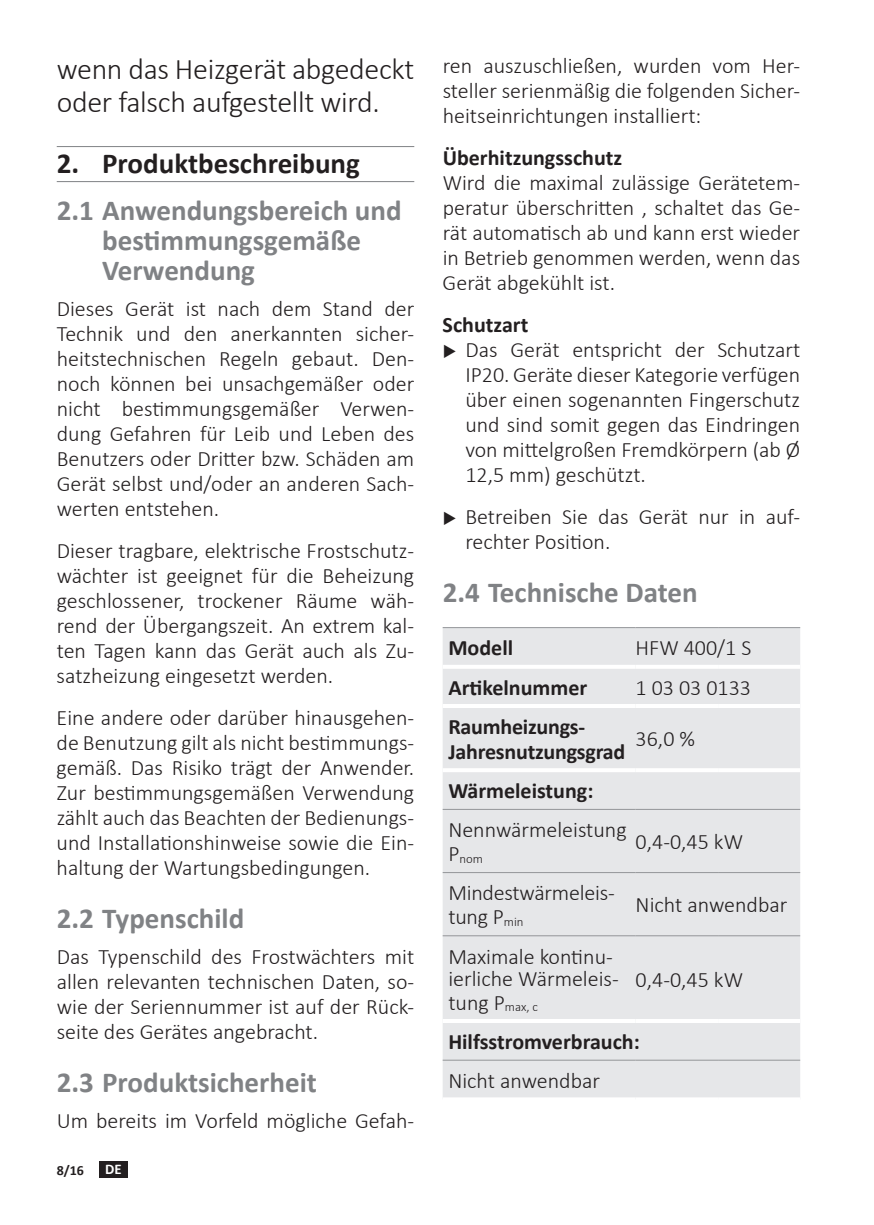
<style>
.page{position:relative;width:874px;height:1225px;background:#fff}
.page>*{position:absolute;margin:0;border:0;box-sizing:border-box;transform-origin:0 0}
.t1{font:300 30px/33px "Calibri";letter-spacing:-.01em;color:#231f20}
.t2{font:700 29px/30px "Calibri";color:#808285}
.t3{font:700 29px "Calibri";color:#231f20}
.t4{font:300 22px/25px "Calibri";color:#231f20;text-align:justify}
.t5{font:700 22px/25px "Calibri";color:#231f20}
.t6{font:700 14.8px "Calibri";color:#fff}
.t7{font:700 14px "Calibri";color:#231f20}
.t8{font:300 12.8px "Calibri";color:#231f20}
.s1{font-size:22px}
.s2{font-size:12.8px}
</style>
<div class="page">
<div style="left:99px;top:1161px;width:29px;height:16px;background:#231f20"></div>
<hr style="left:57px;top:146px;width:357px;height:1px;background:#808285">
<hr style="left:57px;top:181px;width:357px;height:1px;background:#808285">
<div style="left:442px;top:628px;width:357px;height:469px;background:#e6e7e9"></div>
<hr style="left:442px;top:872px;width:193px;height:1px;background:#939598">
<hr style="left:635px;top:872px;width:83px;height:1px;background:#939598">
<hr style="left:718px;top:872px;width:81px;height:1px;background:#939598">
<hr style="left:442px;top:935px;width:193px;height:1px;background:#939598">
<hr style="left:635px;top:935px;width:83px;height:1px;background:#939598">
<hr style="left:718px;top:935px;width:81px;height:1px;background:#939598">
<hr style="left:442px;top:809px;width:193px;height:1px;background:#939598">
<hr style="left:635px;top:809px;width:83px;height:1px;background:#939598">
<hr style="left:718px;top:809px;width:81px;height:1px;background:#939598">
<hr style="left:442px;top:665px;width:193px;height:4px;background:#fff">
<hr style="left:635px;top:665px;width:83px;height:4px;background:#fff">
<hr style="left:718px;top:665px;width:81px;height:4px;background:#fff">
<hr style="left:442px;top:704px;width:193px;height:4px;background:#fff">
<hr style="left:635px;top:704px;width:83px;height:4px;background:#fff">
<hr style="left:718px;top:704px;width:81px;height:4px;background:#fff">
<hr style="left:442px;top:768px;width:193px;height:4px;background:#fff">
<hr style="left:635px;top:768px;width:83px;height:4px;background:#fff">
<hr style="left:718px;top:768px;width:81px;height:4px;background:#fff">
<hr style="left:442px;top:1019px;width:193px;height:4px;background:#fff">
<hr style="left:635px;top:1019px;width:83px;height:4px;background:#fff">
<hr style="left:718px;top:1019px;width:81px;height:4px;background:#fff">
<hr style="left:442px;top:627px;width:193px;height:1px;background:#939598">
<hr style="left:635px;top:627px;width:83px;height:1px;background:#939598">
<hr style="left:718px;top:627px;width:81px;height:1px;background:#939598">
<hr style="left:442px;top:1059px;width:193px;height:1px;background:#939598">
<hr style="left:635px;top:1059px;width:83px;height:1px;background:#939598">
<hr style="left:718px;top:1059px;width:81px;height:1px;background:#939598">
<h1 class="t1" style="left:57px;top:52px;width:359px">wenn das Heizgerät abgedeckt oder falsch aufgestellt wird.</h1>
<h2 class="t3" style="left:57px;top:142px;width:304px">2. Produktbeschreibung</h2>
<h2 class="t2" style="left:102px;top:195px;width:301px;text-indent:-45px">2.1 Anwendungsbereich und bestimmungsgemäße<br>Verwendung</h2>
<p class="t4" style="left:57px;top:296px;width:359px">Dieses Gerät ist nach dem Stand der Technik und den anerkannten sicher&shy;heitstechnischen Regeln gebaut. Den&shy;noch können bei unsachgemäßer oder nicht bestimmungsgemäßer Verwen&shy;dung Gefahren für Leib und Leben des Benutzers oder Dritter bzw. Schäden am Gerät selbst und/oder an anderen Sach&shy;werten entstehen.</p>
<p class="t4" style="left:57px;top:538px;width:359px">Dieser tragbare, elektrische Frostschutz&shy;wächter ist geeignet für die Beheizung geschlossener, trockener Räume wäh&shy;rend der Übergangszeit. An extrem kal&shy;ten Tagen kann das Gerät auch als Zu&shy;satzheizung eingesetzt werden.</p>
<p class="t4" style="left:57px;top:705px;width:359px">Eine andere oder darüber hinausgehen&shy;de Benutzung gilt als nicht bestimmungs&shy;gemäß. Das Risiko trägt der Anwender.<br>Zur bestimmungsgemäßen Verwendung zählt auch das Beachten der Bedienungs&shy;und Installationshinweise sowie die Ein&shy;haltung der Wartungsbedingungen.</p>
<h2 class="t2" style="left:57px;top:903px;width:189px">2.2 Typenschild</h2>
<p class="t4" style="left:57px;top:944px;width:359px">Das Typenschild des Frostwächters mit allen relevanten technischen Daten, so&shy;wie der Seriennummer ist auf der Rück&shy;seite des Gerätes angebracht.</p>
<h2 class="t2" style="left:57px;top:1067px;width:261px">2.3 Produktsicherheit</h2>
<p class="t4" style="left:57px;top:1108px;width:359px">Um bereits im Vorfeld mögliche Gefah-</p>
<p class="t7" style="left:57px;top:1160px;width:29px">8/16</p>
<p class="t6" style="left:105px;top:1158px;width:18px">DE</p>
<p class="t4" style="left:442px;top:53px;width:359px">ren auszuschließen, wurden vom Her&shy;steller serienmäßig die folgenden Sicher&shy;heitseinrichtungen installiert:</p>
<p class="t5" style="left:442px;top:145px;width:181px">Überhitzungsschutz</p>
<p class="t4" style="left:442px;top:170px;width:359px">Wird die maximal zulässige Gerätetem&shy;peratur überschritten , schaltet das Ge&shy;rät automatisch ab und kann erst wieder in Betrieb genommen werden, wenn das Gerät abgekühlt ist.</p>
<p class="t5" style="left:442px;top:312px;width:87px">Schutzart</p>
<p class="t4" style="left:465px;top:337px;width:336px">Das Gerät entspricht der Schutzart IP20. Geräte dieser Kategorie verfügen über einen sogenannten Fingerschutz und sind somit gegen das Eindringen von mittelgroßen Fremdkörpern (ab Ø 12,5 mm) geschützt.</p>
<p class="t4" style="left:465px;top:504px;width:336px">Betreiben Sie das Gerät nur in auf&shy;rechter Position.</p>
<h2 class="t2" style="left:442px;top:577px;width:256px">2.4 Technische Daten</h2>
<p class="t5" style="left:448px;top:635px;width:66px">Modell</p>
<p class="t4" style="left:635px;top:635px;width:117px">HFW 400/1 S</p>
<p class="t5" style="left:448px;top:674px;width:140px">Artikelnummer</p>
<p class="t4" style="left:635px;top:674px;width:117px">1 03 03 0133</p>
<p class="t5" style="left:448px;top:714px;width:178px">Raumheizungs-<br>Jahresnutzungsgrad</p>
<p class="t4" style="left:635px;top:726px;width:61px">36,0 %</p>
<p class="t5" style="left:448px;top:778px;width:146px">Wärmeleistung:</p>
<p class="t4" style="left:448px;top:817px;width:180px">Nennwärmeleistung</p>
<p class="t8" style="left:448px;top:850px;width:36px"><span class="s1">P</span>nom</p>
<p class="t4" style="left:448px;top:881px;width:168px;line-height:24px">Mindestwärmeleis&shy;tung P<span class="s2">min</span></p>
<p class="t4" style="left:448px;top:945px;width:172px;line-height:22px">Maximale kontinu&shy;ierliche Wärmeleis-</p>
<p class="t4" style="left:448px;top:989px;width:91px">tung P<span class="s2">max, c</span></p>
<p class="t4" style="left:635px;top:829px;width:109px">0,4-0,45 kW</p>
<p class="t4" style="left:635px;top:892px;width:153px">Nicht anwendbar</p>
<p class="t4" style="left:635px;top:966px;width:109px">0,4-0,45 kW</p>
<p class="t5" style="left:448px;top:1028px;width:193px">Hilfsstromverbrauch:</p>
<p class="t4" style="left:448px;top:1068px;width:153px">Nicht anwendbar</p>
</div>
